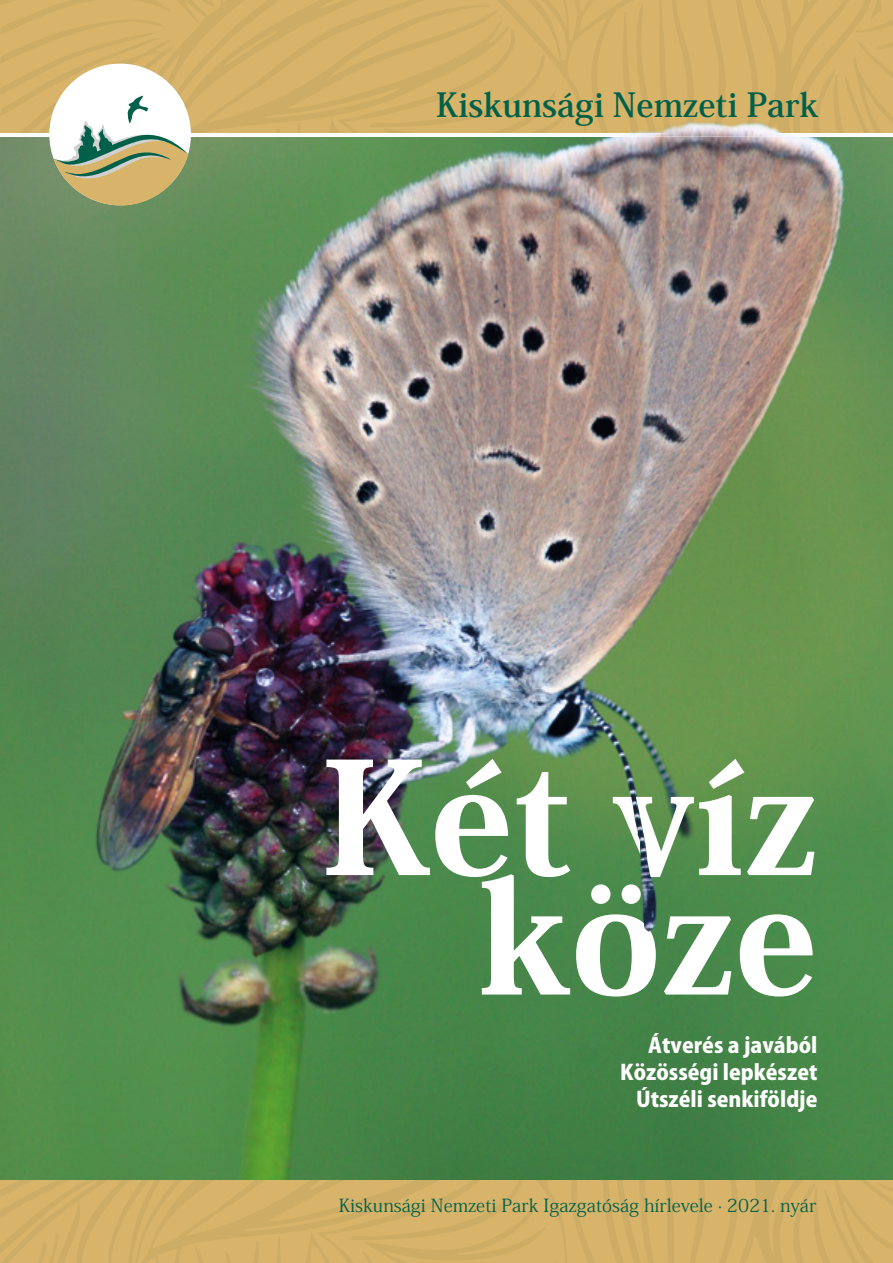
<style>
.page{position:relative;width:893px;height:1263px;background:#fff}
.page>*{position:absolute;margin:0;border:0;box-sizing:border-box;transform-origin:0 0}
.t1{font:800 153.6px/119.4px "Koz Min Pro";color:#fff;text-align:right}
.t2{font:700 33px "Koz Min Pr 6 N";color:#006049}
.t3{font:800 21px/27px "Koz Go Pr 6 N";color:#fff;text-align:right}
.t4{font:18px "Koz Min Pr 6 N";color:#006049}
</style>
<div class="page">
<img style="left:0;top:137px;width:893px;height:1044px">
<svg style="left:0;top:132px;width:893px;height:1px"></svg>
<svg style="left:0;top:0;width:893px;height:132px;fill:#d7b46a"></svg>
<svg style="left:0;top:1181px;width:893px;height:82px;fill:#d7b46a"></svg>
<div style="left:49px;top:64px;width:142px;height:141px;background:#fff;border-radius:50%"></div>
<svg style="left:53px;top:96px;width:135px;height:118px"></svg>
<img style="left:629px;top:790px;width:27px;height:142px">
<img style="left:618px;top:119px;width:191px;height:18px">
<h2 class="t2" style="left:436px;top:87px;width:384px">Kiskunsági Nemzeti Park</h2>
<h1 class="t1" style="left:322px;top:751px;width:497px">Két víz köze</h1>
<p class="t3" style="left:620px;top:1032px;width:199px">Átverés a javából<br>Közösségi lepkészet<br>Útszéli senkiföldje</p>
<p class="t4" style="left:339px;top:1195px;width:479px">Kiskunsági Nemzeti Park Igazgatóság hírlevele · 2021. nyár</p>
</div>
